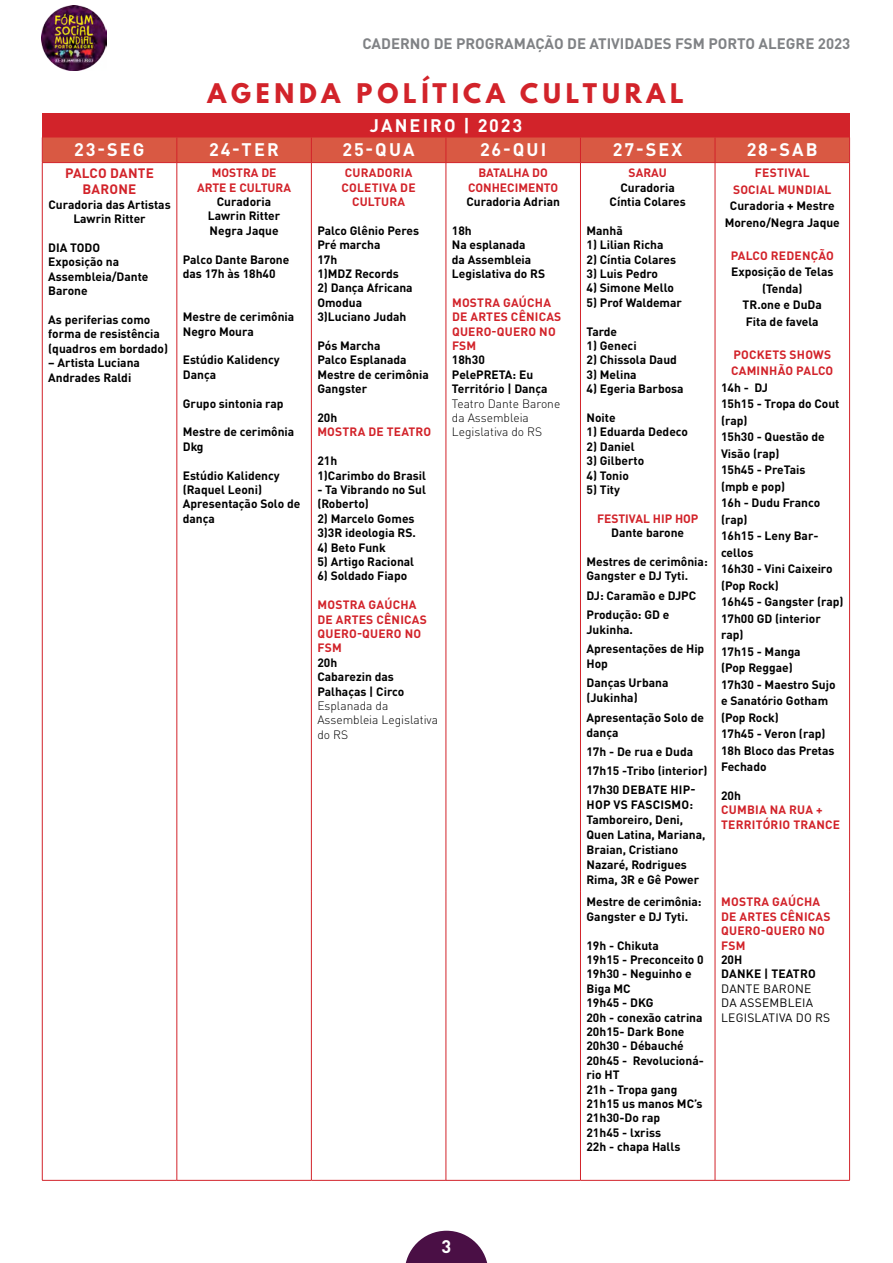
<style>
.page{position:relative;width:893px;height:1263px;background:#fff}
.page>*{position:absolute;margin:0;border:0;box-sizing:border-box;transform-origin:0 0}
.t1{font:700 24px "League Spartan";letter-spacing:.2em;color:#d2232a}
.t2{font:700 18px "DIN Pro";letter-spacing:.12em;color:#fff}
.t3{font:700 15px "DIN Pro";color:#808285}
.t4{font:700 13.5px/16.2px "DIN Pro";letter-spacing:.02em;color:#d2232a;text-align:center}
.t5{font:700 12px/14.4px "DIN Pro";color:#000}
.t6{font:700 12px/14.4px "DIN Pro";letter-spacing:.02em;color:#d2232a}
.t7{font:300 12px/14.4px "DIN Pro";color:#000}
.t8{font:12px/14.4px "DIN Pro";letter-spacing:.02em;color:#000}
</style>
<div class="page">
<svg style="left:405px;top:1231px;width:83px;height:32px"></svg>
<img style="left:42px;top:5px;width:64px;height:65px">
<div style="left:42px;top:113px;width:808px;height:24px;background:#d2232a"></div>
<hr style="left:42px;top:163px;width:1px;height:729px;background:#d2232a">
<hr style="left:177px;top:163px;width:1px;height:729px;background:#d2232a">
<hr style="left:311px;top:163px;width:1px;height:729px;background:#d2232a">
<hr style="left:446px;top:163px;width:1px;height:729px;background:#d2232a">
<hr style="left:580px;top:163px;width:1px;height:729px;background:#d2232a">
<hr style="left:715px;top:163px;width:1px;height:729px;background:#d2232a">
<hr style="left:849px;top:163px;width:1px;height:729px;background:#d2232a">
<hr style="left:42px;top:892px;width:1px;height:288px;background:#d2232a">
<hr style="left:177px;top:892px;width:1px;height:288px;background:#d2232a">
<hr style="left:311px;top:892px;width:1px;height:288px;background:#d2232a">
<hr style="left:446px;top:892px;width:1px;height:288px;background:#d2232a">
<hr style="left:580px;top:892px;width:1px;height:288px;background:#d2232a">
<hr style="left:715px;top:892px;width:1px;height:288px;background:#d2232a">
<hr style="left:849px;top:892px;width:1px;height:288px;background:#d2232a">
<hr style="left:42px;top:1180px;width:135px;height:1px;background:#d2232a">
<hr style="left:177px;top:1180px;width:134px;height:1px;background:#d2232a">
<hr style="left:311px;top:1180px;width:135px;height:1px;background:#d2232a">
<hr style="left:446px;top:1180px;width:134px;height:1px;background:#d2232a">
<hr style="left:580px;top:1180px;width:135px;height:1px;background:#d2232a">
<hr style="left:715px;top:1180px;width:135px;height:1px;background:#d2232a">
<svg style="left:42px;top:137px;width:808px;height:26px;background:#d85541"></svg>
<p class="t3" style="left:362px;top:31px;width:490px">CADERNO DE PROGRAMAÇÃO DE ATIVIDADES FSM PORTO ALEGRE 2023</p>
<h1 class="t1" style="left:207px;top:75px;width:278px">AGEN DA POLÍTICA</h1>
<h1 class="t1" style="left:520px;top:75px;width:165px">CULTURAL</h1>
<h2 class="t2" style="left:370px;top:110px;width:154px">JANEIRO | 2023</h2>
<h2 class="t2" style="left:74px;top:135px;width:72px">23-SEG</h2>
<h2 class="t2" style="left:209px;top:135px;width:71px">24-te r</h2>
<h2 class="t2" style="left:342px;top:135px;width:74px">25-qua</h2>
<h2 class="t2" style="left:480px;top:135px;width:68px">26-qui</h2>
<h2 class="t2" style="left:613px;top:135px;width:71px">27-SEx</h2>
<h2 class="t2" style="left:747px;top:135px;width:73px">28-Sab</h2>
<p class="t4" style="left:65px;top:164px;width:89px">Palco Dante<br>Barone</p>
<p class="t5" style="left:48px;top:196px;width:124px;text-align:center">Curadoria das Artistas<br>Lawrin Ritter</p>
<p class="t5" style="left:48px;top:239px;width:102px">DIA TODO<br>Exposição na<br>Assembleia/Dante<br>Barone</p>
<p class="t5" style="left:48px;top:311px;width:121px">As periferias como forma de resistência (quadros em bordado)</p>
<p class="t5" style="left:48px;top:354px;width:93px">– Artista Luciana<br>Andrades Raldi</p>
<p class="t6" style="left:733px;top:163px;width:100px;line-height:16.5px;text-align:center">Festival<br>Social Mundial</p>
<p class="t5" style="left:725px;top:196px;width:117px;line-height:16.5px;text-align:center">Curadoria + Mestre<br>Moreno/Negra Jaque</p>
<p class="t6" style="left:731px;top:247px;width:16px">Palco</p>
<p class="t6" style="left:771px;top:247px;width:17px">Reden</p>
<p class="t6" style="left:811px;top:247px;width:23px">ção</p>
<p class="t5" style="left:731px;top:262px;width:104px;line-height:16.5px;text-align:center">Exposição de Telas (Tenda)<br>TR.one e DuDa<br>Fita de favela</p>
<p class="t6" style="left:731px;top:345px;width:104px;line-height:16.5px">Pockets shows cam inhão palco</p>
<p class="t5" style="left:721px;top:378px;width:124px;line-height:16.5px">14h - DJ<br>15h15 - Tropa do Cout (rap)<br>15h30 - Questão de<br>Visão (rap)<br>15h45 - PreTais<br>(mpb e pop)<br>16h - Dudu Franco (rap)<br>16h15 - Leny Bar&shy;cellos<br>16h30 - Vini Caixeiro (Pop Rock)<br>16h45 - Gangster (rap)<br>17h00 GD (interior rap)<br>17h15 - Manga<br>(Pop Reggae)<br>17h30 - Maestro Sujo e Sanatório Gotham (Pop Rock)<br>17h45 - Veron (rap)<br>18h Bloco das Pretas<br>Fechado</p>
<p class="t5" style="left:721px;top:787px;width:21px">20h</p>
<p class="t6" style="left:721px;top:801px;width:119px">Cum bia na Rua +<br>Território Trance</p>
<p class="t6" style="left:212px;top:164px;width:33px">MOSTRA</p>
<p class="t6" style="left:261px;top:164px;width:17px">DE</p>
<p class="t6" style="left:197px;top:179px;width:51px">ART E E CULTURA</p>
<p class="t5" style="left:208px;top:193px;width:74px;text-align:center">Curadoria<br>Lawrin Ritter<br>Negra Jaque</p>
<p class="t5" style="left:183px;top:251px;width:108px">Palco Dante Barone das 17h às 18h40</p>
<p class="t5" style="left:183px;top:308px;width:113px">Mestre de cerimônia<br>Negro Moura</p>
<p class="t5" style="left:183px;top:351px;width:99px">Estúdio Kalidency<br>Dança</p>
<p class="t5" style="left:183px;top:395px;width:102px">Grupo sintonia rap</p>
<p class="t5" style="left:183px;top:423px;width:113px">Mestre de cerimônia<br>Dkg</p>
<p class="t5" style="left:183px;top:467px;width:119px">Estúdio Kalidency (Raquel Leoni)<br>Apresentação Solo de dança</p>
<p class="t6" style="left:342px;top:164px;width:72px;text-align:center">Curadoria<br>Coletiva de<br>Cultura</p>
<p class="t5" style="left:317px;top:222px;width:103px">Palco Glênio Peres<br>Pré marcha<br>17h<br>1)MDZ Records</p>
<p class="t5" style="left:317px;top:279px;width:97px">2) Dança Africana<br>Omodua<br>3)Luciano Judah</p>
<p class="t5" style="left:317px;top:337px;width:113px">Pós Marcha<br>Palco Esplanada<br>Mestre de cerimônia<br>Gangster</p>
<p class="t5" style="left:317px;top:409px;width:21px">20h</p>
<p class="t6" style="left:317px;top:423px;width:115px">Mostra de teatro</p>
<p class="t5" style="left:317px;top:452px;width:110px">21h<br>1)Carimbo do Brasil</p>
<p class="t5" style="left:317px;top:481px;width:110px">- Ta Vibrando no Sul (Roberto)</p>
<p class="t5" style="left:317px;top:510px;width:100px">2) Marcelo Gomes<br>3)3R ideologia RS.</p>
<p class="t5" style="left:317px;top:539px;width:70px">4) Beto Funk</p>
<p class="t5" style="left:317px;top:553px;width:98px">5) Artigo Racional</p>
<p class="t5" style="left:317px;top:567px;width:91px">6) Soldado Fiapo</p>
<p class="t6" style="left:317px;top:596px;width:110px">Mostra Gaúcha de Artes Cênicas<br>Quero-Quero no<br>Fsm</p>
<p class="t5" style="left:317px;top:654px;width:88px">20h<br>Cabarezin das<br>Palhaças | Circo</p>
<p class="t7" style="left:317px;top:697px;width:122px">Esplanada da<br>Assembleia Legislativa do RS</p>
<p class="t6" style="left:478px;top:164px;width:9px">BATALHA</p>
<p class="t6" style="left:532px;top:164px;width:16px">DO</p>
<p class="t6" style="left:468px;top:179px;width:9px">CONH</p>
<p class="t6" style="left:500px;top:179px;width:44px">ECIMENTO</p>
<p class="t5" style="left:466px;top:193px;width:95px">Curadoria Adrian</p>
<p class="t5" style="left:452px;top:222px;width:95px">18h<br>Na esplanada<br>da Assembleia<br>Legislativa do RS</p>
<p class="t6" style="left:452px;top:294px;width:110px">Mostra Gaúcha de Artes Cênicas<br>Quero-Quero no<br>Fsm</p>
<p class="t5" style="left:452px;top:351px;width:97px">18h30<br>PelePRETA: Eu<br>Território | Dança</p>
<p class="t7" style="left:452px;top:395px;width:110px">Teatro Dante Barone da Assembleia<br>Legislativa do RS</p>
<p class="t6" style="left:629px;top:164px;width:16px">SARAU</p>
<p class="t5" style="left:610px;top:179px;width:78px;text-align:center">Curadoria<br>Cíntia Colares</p>
<p class="t5" style="left:586px;top:222px;width:38px">Manhã</p>
<p class="t5" style="left:586px;top:236px;width:78px">1) Lilian Richa</p>
<p class="t5" style="left:586px;top:251px;width:91px">2) Cíntia Colares</p>
<p class="t5" style="left:586px;top:265px;width:73px">3) Luis Pedro</p>
<p class="t5" style="left:586px;top:279px;width:89px">4) Simone Mello</p>
<p class="t5" style="left:586px;top:294px;width:97px">5) Prof Waldemar</p>
<p class="t5" style="left:586px;top:323px;width:32px">Tarde</p>
<p class="t5" style="left:586px;top:337px;width:52px">1) Geneci</p>
<p class="t5" style="left:586px;top:351px;width:92px">2) Chissola Daud</p>
<p class="t5" style="left:586px;top:366px;width:52px">3) Melina</p>
<p class="t5" style="left:586px;top:380px;width:99px">4) Egeria Barbosa</p>
<p class="t5" style="left:586px;top:409px;width:31px">Noite</p>
<p class="t5" style="left:586px;top:423px;width:103px">1) Eduarda Dedeco</p>
<p class="t5" style="left:586px;top:438px;width:50px">2) Daniel</p>
<p class="t5" style="left:586px;top:452px;width:59px">3) Gilberto</p>
<p class="t5" style="left:586px;top:467px;width:44px">4) Tonio</p>
<p class="t5" style="left:586px;top:481px;width:35px">5) Tity</p>
<p class="t6" style="left:597px;top:510px;width:29px">FESTIVAL</p>
<p class="t6" style="left:653px;top:510px;width:47px">HIP HOP</p>
<p class="t5" style="left:611px;top:524px;width:74px">Dante barone</p>
<p class="t5" style="left:586px;top:553px;width:123px">Mestres de cerimônia:<br>Gangster e DJ Tyti.</p>
<p class="t5" style="left:586px;top:584px;width:110px;line-height:19.2px">DJ: Caramão e DJPC<br>Produção: GD e</p>
<p class="t5" style="left:586px;top:618px;width:119px;line-height:19.2px">Jukinha.<br>Apresentações de H ip</p>
<p class="t5" style="left:586px;top:653px;width:83px;line-height:19.2px">Hop<br>Danças Urbana</p>
<p class="t5" style="left:586px;top:687px;width:119px;line-height:19.2px">(Jukinha)<br>Apresentação Solo de</p>
<p class="t5" style="left:586px;top:721px;width:123px;line-height:19.2px">dança<br>17h - De rua e Duda<br>17h15 -Tribo (interior)<br>17h30 Debate H ip-</p>
<p class="t5" style="left:586px;top:796px;width:121px;line-height:15px">Hop vs fascismo:<br>Tamboreiro, Deni,<br>Quen Latina, Mariana,<br>Braian, Cristiano<br>Nazaré, Rodrigues<br>Rima, 3R e Gê Power</p>
<h2 class="t2" style="left:442px;top:1232px;width:11px">3</h2>
<p class="t5" style="left:586px;top:893px;width:117px">Mestre de cerimônia:<br>Gangster e DJ Tyti.</p>
<p class="t5" style="left:586px;top:937px;width:119px">19h - Chikuta<br>19h15 - Preconceito 0<br>19h30 - Neguinho e<br>Biga MC<br>19h45 - DKG<br>20h - conexão catrina<br>20h15- Dark Bone<br>20h30 - Débauché<br>20h45 - Revolucioná&shy;rio HT<br>21h - Tropa gang<br>21h15 us manos MC’s<br>21h30-Do rap<br>21h45 - lxriss<br>22h - chapa Halls</p>
<p class="t6" style="left:721px;top:893px;width:110px">Mostra Gaúcha de Artes Cênicas<br>Quero-Quero no<br>Fsm</p>
<p class="t5" style="left:721px;top:951px;width:96px">20h<br>Danke | Teatro</p>
<p class="t8" style="left:721px;top:980px;width:102px">DANTE BARONE<br>DA ASSEMB LEIA<br>LEGISLATIVA DO RS</p>
</div>
